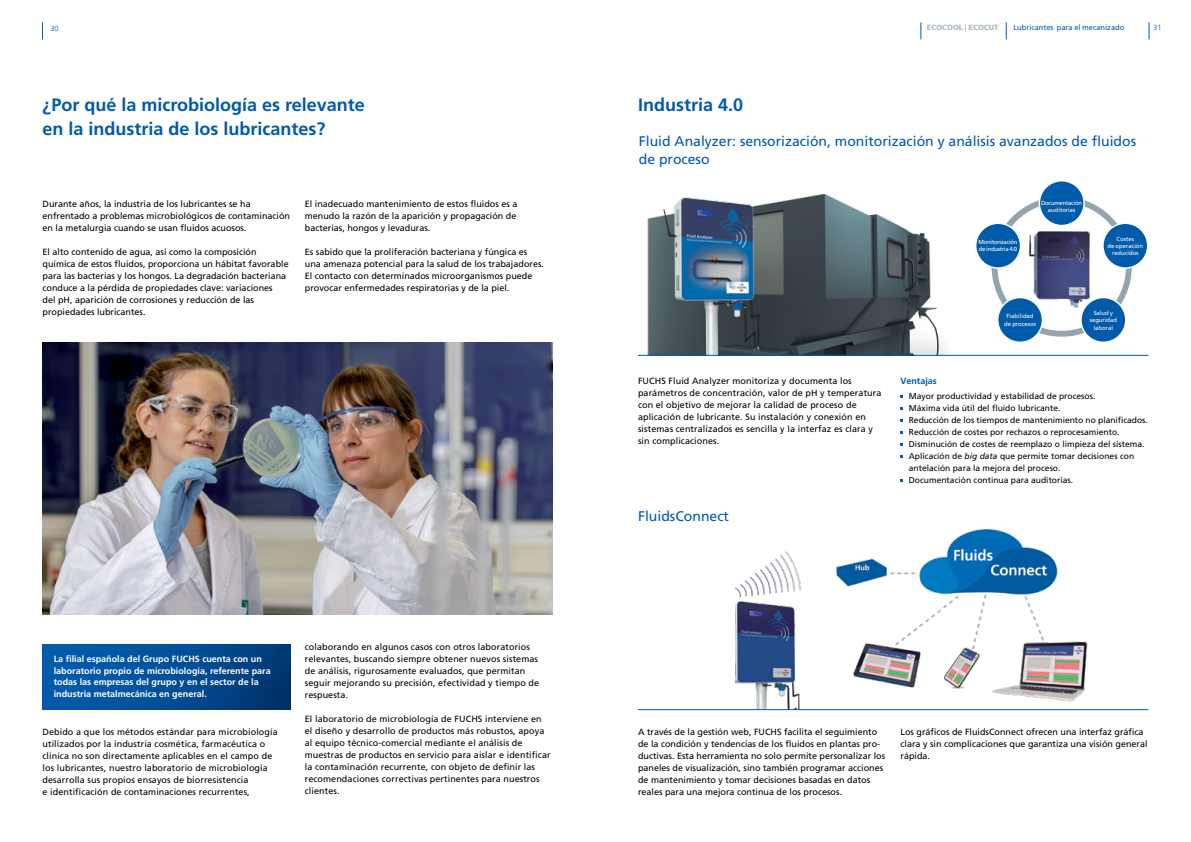
<style>
.page{position:relative;width:1191px;height:842px;background:#fff}
.page>*{position:absolute;margin:0;border:0;box-sizing:border-box;transform-origin:0 0}
.t1{font:700 18px/24px "Frutiger LT Std";color:#005baa}
.t2{font:14px/18px "Frutiger LT Std";color:#005baa}
.t3{font:9px/12px "Frutiger LT Std";letter-spacing:.01em;color:#000}
.t4{font:700 9px/11.5px "Frutiger LT Std";color:#fff}
.t5{font:700 9px "Frutiger LT Std";color:#005baa}
.t6{font:8.5px/12px "Frutiger LT Std";color:#000}
.t7{font:7.5px "Frutiger LT Std";color:#005baa}
.t8{font:900 7.5px "Frutiger LT Std";color:#acbac2}
.t9{font:300 7.5px "Frutiger LT Std";color:#005baa}
.t10{font:5.9px/7.4px "Frutiger LT Std";color:#fff;text-align:center}
.t11{font:5.9px/7.4px "Frutiger LT Std";letter-spacing:-.04em;color:#fff}
.t12{font:5.9px/7.4px "Frutiger LT Std";letter-spacing:-.03em;color:#fff;text-align:center}
.s1{font-style:italic}
</style>
<div class="page">
<svg style="left:42px;top:22px;width:1px;height:17px"></svg>
<svg style="left:1006px;top:22px;width:1px;height:17px"></svg>
<svg style="left:920px;top:22px;width:1px;height:17px"></svg>
<svg style="left:1148px;top:22px;width:1px;height:17px"></svg>
<img style="left:43px;top:342px;width:510px;height:272px">
<div style="left:42px;top:644px;width:248px;height:65px;background:linear-gradient(to right,#0061b3,#003974)"></div>
<img style="left:638px;top:194px;width:316px;height:161px">
<div style="left:991px;top:196px;width:140px;height:141px;border:6px solid #95a5af;border-radius:50%"></div>
<div style="left:1039px;top:181px;width:45px;height:45px;background:#005baa;border-radius:50%"></div>
<div style="left:1038px;top:180px;width:46px;height:46px;border:1px solid #fff;border-radius:50%"></div>
<div style="left:1103px;top:223px;width:44px;height:45px;background:#005baa;border-radius:50%"></div>
<div style="left:1102px;top:223px;width:46px;height:46px;border:1px solid #fff;border-radius:50%"></div>
<div style="left:1081px;top:297px;width:44px;height:45px;background:#005baa;border-radius:50%"></div>
<div style="left:1080px;top:297px;width:46px;height:46px;border:1px solid #fff;border-radius:50%"></div>
<div style="left:975px;top:223px;width:45px;height:45px;background:#005baa;border-radius:50%"></div>
<div style="left:975px;top:223px;width:46px;height:46px;border:1px solid #fff;border-radius:50%"></div>
<div style="left:997px;top:297px;width:45px;height:45px;background:#005baa;border-radius:50%"></div>
<div style="left:997px;top:297px;width:46px;height:46px;border:1px solid #fff;border-radius:50%"></div>
<img style="left:1028px;top:231px;width:64px;height:78px">
<hr style="left:638px;top:355px;width:510px;height:1px;background:#005baa">
<img style="left:736px;top:529px;width:352px;height:180px">
<hr style="left:638px;top:709px;width:510px;height:1px;background:#005baa">
<p class="t9" style="left:50px;top:24px;width:10px">30</p>
<p class="t8" style="left:926px;top:23px;width:73px">ECOCOOL | ECOCUT</p>
<p class="t7" style="left:1013px;top:23px;width:112px">Lubricantes para el mecanizado</p>
<p class="t9" style="left:1153px;top:23px;width:10px">31</p>
<h1 class="t1" style="left:42px;top:93px;width:324px">¿Por qué la microbiología es relevante en la industria de los lubricantes?</h1>
<h1 class="t1" style="left:638px;top:93px;width:107px">Industria 4.0</h1>
<h2 class="t2" style="left:639px;top:132px;width:499px">Fluid Analyzer: sensorización, monitorización y análisis avanzados de fluidos de proceso</h2>
<p class="t3" style="left:43px;top:198px;width:249px">Durante años, la industria de los lubricantes se ha enfrentado a problemas microbiológicos de contaminación en la metalurgia cuando se usan fluidos acuosos.</p>
<p class="t3" style="left:43px;top:246px;width:248px">El alto contenido de agua, así como la composición química de estos fluidos, proporciona un hábitat favorable para las bacterias y los hongos. La degradación bacteriana conduce a la pérdida de propiedades clave: variaciones<br>del pH, aparición de corrosiones y reducción de las propiedades lubricantes.</p>
<p class="t3" style="left:305px;top:198px;width:214px;text-align:justify">El inadecuado mantenimiento de estos fluidos es a menudo la razón de la aparición y propagación de bacterias, hongos y levaduras.</p>
<p class="t3" style="left:305px;top:246px;width:241px">Es sabido que la proliferación bacteriana y fúngica es una amenaza potencial para la salud de los trabajadores.<br>El contacto con determinados microorganismos puede provocar enfermedades respiratorias y de la piel.</p>
<p class="t4" style="left:54px;top:653px;width:218px">La filial española del Grupo FUCHS cuenta con un laboratorio propio de microbiología, referente para todas las empresas del grupo y en el sector de la industria metalmecánica en general.</p>
<p class="t3" style="left:43px;top:726px;width:237px">Debido a que los métodos estándar para microbiología utilizados por la industria cosmética, farmacéutica o clínica no son directamente aplicables en el campo de los lubricantes, nuestro laboratorio de microbiología desarrolla sus propios ensayos de biorresistencia<br>e identificación de contaminaciones recurrentes,</p>
<p class="t3" style="left:305px;top:641px;width:236px">colaborando en algunos casos con otros laboratorios relevantes, buscando siempre obtener nuevos sistemas de análisis, rigurosamente evaluados, que permitan seguir mejorando su precisión, efectividad y tiempo de respuesta.</p>
<p class="t3" style="left:305px;top:713px;width:247px">El laboratorio de microbiología de FUCHS interviene en el diseño y desarrollo de productos más robustos, apoya al equipo técnico-comercial mediante el análisis de muestras de productos en servicio para aislar e identificar la contaminación recurrente, con objeto de definir las recomendaciones correctivas pertinentes para nuestros clientes.</p>
<p class="t11" style="left:978px;top:238px;width:40px">Monitorización de industria 4.0</p>
<p class="t12" style="left:1041px;top:199px;width:43px">Documentación auditorías</p>
<p class="t10" style="left:1107px;top:235px;width:37px">Costes<br>de operación reducidos</p>
<p class="t3" style="left:638px;top:375px;width:245px">FUCHS Fluid Analyzer monitoriza y documenta los parámetros de concentración, valor de pH y temperatura con el objetivo de mejorar la calidad de proceso de aplicación de lubricante. Su instalación y conexión en sistemas centralizados es sencilla y la interfaz es clara y sin complicaciones.</p>
<h2 class="t2" style="left:638px;top:507px;width:92px">FluidsConnect</h2>
<p class="t10" style="left:1004px;top:313px;width:33px">Fiabilidad de procesos</p>
<p class="t10" style="left:1089px;top:309px;width:29px">Salud y seguridad laboral</p>
<p class="t5" style="left:900px;top:375px;width:38px">Ventajas</p>
<p class="t6" style="left:909px;top:390px;width:240px">Mayor productividad y estabilidad de procesos.<br>Máxima vida útil del fluido lubricante.<br>Reducción de los tiempos de mantenimiento no planificados.<br>Reducción de costes por rechazos o reprocesamiento.<br>Disminución de costes de reemplazo o limpieza del sistema.<br>Aplicación de <span class="s1">big data</span> que permite tomar decisiones con antelación para la mejora del proceso.<br>Documentación continua para auditorías.</p>
<p class="t3" style="left:638px;top:725px;width:249px">A través de la gestión web, FUCHS facilita el seguimiento de la condición y tendencias de los fluidos en plantas pro&shy;ductivas. Esta herramienta no solo permite personalizar los paneles de visualización, sino también programar acciones de mantenimiento y tomar decisiones basadas en datos reales para una mejora continua de los procesos.</p>
<p class="t3" style="left:900px;top:725px;width:249px">Los gráficos de FluidsConnect ofrecen una interfaz gráfica clara y sin complicaciones que garantiza una visión general rápida.</p>
</div>
